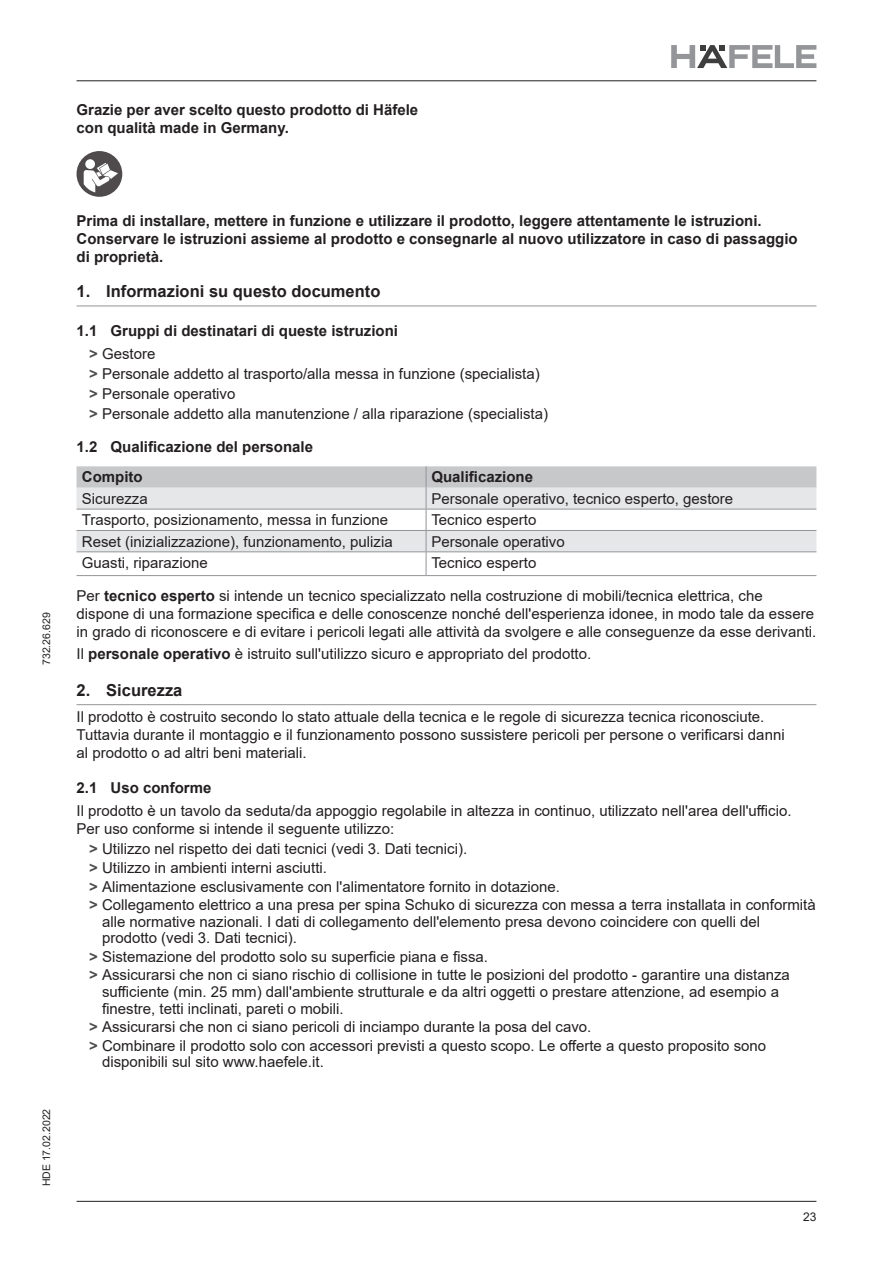
<style>
.page{position:relative;width:893px;height:1263px;background:#fff}
.page>*{position:absolute;margin:0;border:0;box-sizing:border-box;transform-origin:0 0}
.t1{font:700 16.5px "Arial";color:#231f20}
.t2{font:15px/18.6px "Arial";color:#231f20}
.t3{font:700 15px/18px "Arial";color:#231f20}
.t4{font:12px "Arial";color:#231f20}
.t5{font:10.5px "Arial";color:#231f20}
.s1{color:#4b4c4d}
.s2{font-weight:400}
.s3{font-weight:700;color:#4b4c4d}
.s4{font-weight:700}
</style>
<div class="page">
<hr style="left:77px;top:1201px;width:739px;height:1px;background:#231f20">
<hr style="left:77px;top:80px;width:739px;height:1px;background:#231f20">
<svg style="left:671px;top:45px;width:145px;height:23px"></svg>
<svg style="left:77px;top:151px;width:45px;height:46px"></svg>
<hr style="left:77px;top:306px;width:739px;height:1px;background:#939598">
<svg style="left:77px;top:466px;width:739px;height:109px"></svg>
<hr style="left:77px;top:530px;width:349px;height:1px;background:#939598">
<hr style="left:426px;top:530px;width:390px;height:1px;background:#939598">
<hr style="left:77px;top:551px;width:349px;height:1px;background:#939598">
<hr style="left:426px;top:551px;width:390px;height:1px;background:#939598">
<hr style="left:77px;top:575px;width:349px;height:1px;background:#939598">
<hr style="left:426px;top:575px;width:390px;height:1px;background:#939598">
<hr style="left:77px;top:704px;width:739px;height:1px;background:#939598">
<p class="t3" style="left:77px;top:101px;width:343px">Grazie per aver scelto questo prodotto di Häfele con qualità made in Germany.</p>
<p class="t5" style="left:39px;top:665px;width:54px;rotate:-90deg">732.26.629</p>
<p class="t5" style="left:39px;top:1186px;width:79px;rotate:-90deg">HDE 17.02.2022</p>
<p class="t3" style="left:77px;top:212px;width:723px">Prima di installare, mettere in funzione e utilizzare il prodotto, leggere attentamente le istruzioni.<br>Conservare le istruzioni assieme al prodotto e consegnarle al nuovo utilizzatore in caso di passaggio di proprietà.</p>
<p class="t1" style="left:77px;top:280px;width:305px">1. Informazioni su questo documento</p>
<p class="t3" style="left:89px;top:320px;width:310px;line-height:22.2px;text-indent:-13px">1.1 Gruppi di destinatari di queste istruzioni <span class="s1">&gt;</span> <span class="s2">Gestore</span></p>
<p class="t2" style="left:89px;top:363px;width:460px;line-height:20.1px"><span class="s3">&gt;</span> Personale addetto al trasporto/alla messa in funzione (specialista) <span class="s3">&gt;</span> Personale operativo<br><span class="s3">&gt;</span> Personale addetto alla manutenzione / alla riparazione (specialista)</p>
<p class="t3" style="left:82px;top:431px;width:233px;line-height:30.6px;text-indent:-5px">1.2 Qualificazione del personale<br>Compito</p>
<p class="t3" style="left:431px;top:468px;width:103px">Qualificazione</p>
<p class="t2" style="left:82px;top:489px;width:67px">Sicurezza</p>
<p class="t2" style="left:431px;top:489px;width:303px">Personale operativo, tecnico esperto, gestore</p>
<p class="t2" style="left:82px;top:510px;width:308px">Trasporto, posizionamento, messa in funzione</p>
<p class="t2" style="left:431px;top:510px;width:107px">Tecnico esperto</p>
<p class="t2" style="left:82px;top:532px;width:312px">Reset (inizializzazione), funzionamento, pulizia</p>
<p class="t2" style="left:431px;top:532px;width:135px">Personale operativo</p>
<p class="t2" style="left:82px;top:553px;width:127px">Guasti, riparazione</p>
<p class="t2" style="left:77px;top:546px;width:688px;line-height:32.8px;text-indent:355px">Tecnico esperto<br>Per <span class="s4">tecnico esperto</span> si intende un tecnico specializzato nella costruzione di mobili/tecnica elettrica, che</p>
<p class="t2" style="left:77px;top:604px;width:741px;line-height:18px">dispone di una formazione specifica e delle conoscenze nonché dell'esperienza idonee, in modo tale da essere in grado di riconoscere e di evitare i pericoli legati alle attività da svolgere e alle conseguenze da esse derivanti.</p>
<p class="t2" style="left:77px;top:644px;width:516px">Il <span class="s4">personale operativo</span> è istruito sull'utilizzo sicuro e appropriato del prodotto.</p>
<p class="t1" style="left:77px;top:678px;width:107px">2. Sicurezza</p>
<p class="t2" style="left:77px;top:708px;width:710px;line-height:18px">Il prodotto è costruito secondo lo stato attuale della tecnica e le regole di sicurezza tecnica riconosciute.<br>Tuttavia durante il montaggio e il funzionamento possono sussistere pericoli per persone o verificarsi danni al prodotto o ad altri beni materiali.</p>
<p class="t3" style="left:77px;top:779px;width:136px">2.1 Uso conforme</p>
<p class="t2" style="left:77px;top:801px;width:716px;line-height:18px">Il prodotto è un tavolo da seduta/da appoggio regolabile in altezza in continuo, utilizzato nell'area dell'ufficio.<br>Per uso conforme si intende il seguente utilizzo:</p>
<p class="t2" style="left:89px;top:840px;width:728px"><span class="s3">&gt;</span> Utilizzo nel rispetto dei dati tecnici (vedi 3. Dati tecnici).<br><span class="s3">&gt;</span> Utilizzo in ambienti interni asciutti.<br><span class="s3">&gt;</span> Alimentazione esclusivamente con l'alimentatore fornito in dotazione.<br><span class="s3">&gt;</span> Collegamento elettrico a una presa per spina Schuko di sicurezza con messa a terra installata in conformità</p>
<p class="t2" style="left:102px;top:913px;width:660px;line-height:16.5px">alle normative nazionali. I dati di collegamento dell'elemento presa devono coincidere con quelli del prodotto (vedi 3. Dati tecnici).</p>
<p class="t2" style="left:89px;top:947px;width:702px"><span class="s3">&gt;</span> Sistemazione del prodotto solo su superficie piana e fissa.<br><span class="s3">&gt;</span> Assicurarsi che non ci siano rischio di collisione in tutte le posizioni del prodotto - garantire una distanza</p>
<p class="t2" style="left:102px;top:983px;width:678px;line-height:16.5px">sufficiente (min. 25 mm) dall'ambiente strutturale e da altri oggetti o prestare attenzione, ad esempio a finestre, tetti inclinati, pareti o mobili.</p>
<p class="t2" style="left:89px;top:1017px;width:678px"><span class="s3">&gt;</span> Assicurarsi che non ci siano pericoli di inciampo durante la posa del cavo.<br><span class="s3">&gt;</span> Combinare il prodotto solo con accessori previsti a questo scopo. Le offerte a questo proposito sono</p>
<p class="t2" style="left:102px;top:1052px;width:223px">disponibili sul sito www.haefele.it.</p>
<p class="t4" style="left:803px;top:1208px;width:15px">23</p>
</div>
